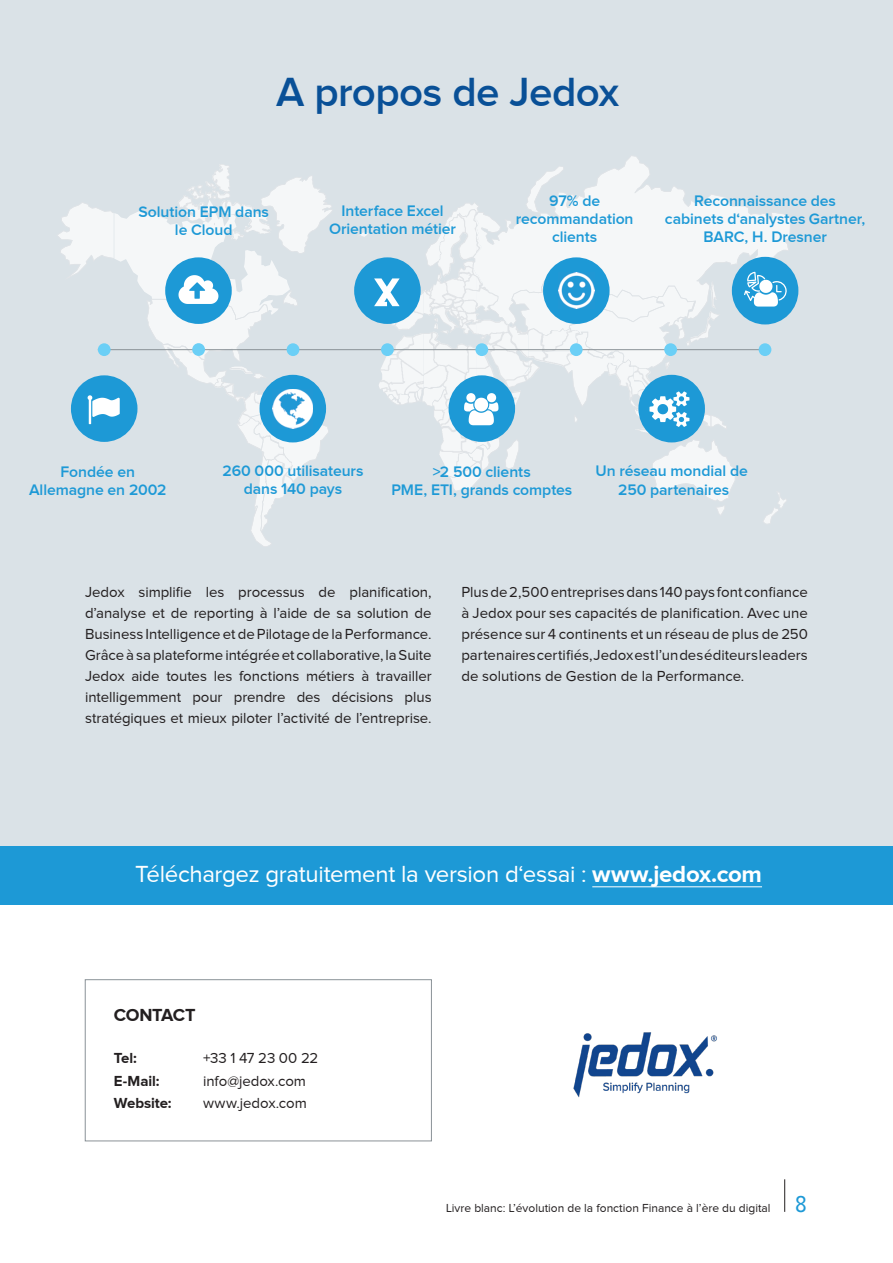
<style>
.page{position:relative;width:893px;height:1263px;background:#fff}
.page>*{position:absolute;margin:0;border:0;box-sizing:border-box;transform-origin:0 0}
.Jdx_-_Content{font:600 42px "Proxima Nova";letter-spacing:-.015em;color:#095097}
.Jdx_-_Content_Copy{font:24px "Proxima Nova";letter-spacing:-.015em;color:#fff}
.Jdx_-_Content-2{font:700 18px "Proxima Nova";letter-spacing:-.02em;color:#231f20}
.Jdx_-_Content-3{font:600 15.75px/18px "Proxima Nova";letter-spacing:-.005em;color:#1d99d6;text-align:center}
.Jdx_-_Content_Copy-2{font:15px/21px "Proxima Nova";color:#231f20;text-align:justify}
.Jdx_-_Content-4{font:15px "Proxima Nova";letter-spacing:-.005em;color:#231f20}
.Jdx_-_Content-5{font:700 15px "Proxima Nova";letter-spacing:-.005em;color:#231f20}
.t1{font:12px "Proxima Nova";color:#231f20}
.s1{font-weight:700}
.s2{font-family:"Proxima Nova Cond";font-size:24px;color:#1d99d6}
</style>
<div class="page">
<hr style="left:784px;top:1179px;width:1px;height:33px;background:#231f20">
<div style="left:0;top:0;width:893px;height:858px;background:#dae2e7"></div>
<div style="left:0;top:846px;width:893px;height:58px;background:#1d99d6"></div>
<img style="left:573px;top:1032px;width:144px;height:66px">
<div style="left:85px;top:979px;width:347px;height:162px;background:#fff;border:1px solid #8a9297"></div>
<hr style="left:592px;top:886px;width:170px;height:1px;background:#fff">
<svg style="left:764px;top:493px;width:22px;height:31px"></svg>
<svg style="left:239px;top:392px;width:89px;height:154px"></svg>
<svg style="left:500px;top:156px;width:291px;height:169px;fill:#f5f7f8"></svg>
<svg style="left:426px;top:203px;width:52px;height:63px"></svg>
<img style="left:266px;top:428px;width:34px;height:60px">
<img style="left:437px;top:209px;width:39px;height:67px">
<img style="left:217px;top:386px;width:49px;height:40px">
<img style="left:476px;top:211px;width:24px;height:65px">
<img style="left:215px;top:165px;width:14px;height:10px">
<svg style="left:360px;top:232px;width:8px;height:5px"></svg>
<svg style="left:58px;top:175px;width:275px;height:211px"></svg>
<div style="left:71px;top:375px;width:66px;height:67px;background:#1d99d6;border-radius:50%"></div>
<svg style="left:88px;top:395px;width:32px;height:29px"></svg>
<div style="left:260px;top:375px;width:66px;height:67px;background:#1d99d6;border-radius:50%"></div>
<img style="left:273px;top:389px;width:40px;height:39px">
<div style="left:354px;top:257px;width:67px;height:67px;background:#1d99d6;border-radius:50%"></div>
<div style="left:543px;top:257px;width:67px;height:67px;background:#1d99d6;border-radius:50%"></div>
<img style="left:566px;top:273px;width:21px;height:3px">
<hr style="left:98px;top:349px;width:671px;height:1px;background:#8a9297">
<div style="left:98px;top:343px;width:13px;height:13px;background:#6bcff6;border-radius:50%"></div>
<div style="left:192px;top:343px;width:13px;height:13px;background:#6bcff6;border-radius:50%"></div>
<div style="left:287px;top:343px;width:12px;height:13px;background:#6bcff6;border-radius:50%"></div>
<div style="left:759px;top:343px;width:12px;height:13px;background:#6bcff6;border-radius:50%"></div>
<svg style="left:374px;top:276px;width:361px;height:239px"></svg>
<div style="left:732px;top:257px;width:66px;height:67px;background:#1d99d6;border-radius:50%"></div>
<svg style="left:744px;top:272px;width:43px;height:35px"></svg>
<p class="Jdx_-_Content" style="left:276px;top:68px;width:345px">A propos de Jedox</p>
<p class="Jdx_-_Content-3" style="left:139px;top:202px;width:132px">Solution EPM dans le Cloud</p>
<p class="Jdx_-_Content-3" style="left:329px;top:202px;width:128px">Interface Excel<br>Orientation métier</p>
<p class="Jdx_-_Content-3" style="left:516px;top:192px;width:119px">97% de recommandation clients</p>
<p class="Jdx_-_Content-3" style="left:665px;top:192px;width:202px">Reconnaissance des cabinets d‘analystes Gartner,<br>BARC, H. Dresner</p>
<p class="Jdx_-_Content-3" style="left:29px;top:462px;width:139px">Fondée en<br>Allemagne en 2002</p>
<p class="Jdx_-_Content-3" style="left:223px;top:462px;width:142px">260 000 utilisateurs dans 140 pays</p>
<p class="Jdx_-_Content-3" style="left:433px;top:462px;width:100px">&gt;2 500 clients</p>
<p class="Jdx_-_Content-3" style="left:391px;top:480px;width:182px">PME, ETI, grands comptes</p>
<p class="Jdx_-_Content-3" style="left:596px;top:462px;width:154px">Un réseau mondial de<br>250 partenaires</p>
<p class="Jdx_-_Content_Copy-2" style="left:85px;top:581px;width:348px">Jedox simplifie les processus de planification, d’analyse et de reporting à l’aide de sa solution de Business Intelligence et de Pilotage de la Performance.<br>Grâce à sa plateforme intégrée et collaborative, la Suite Jedox aide toutes les fonctions métiers à travailler intelligemment pour prendre des décisions plus stratégiques et mieux piloter l’activité de l’entreprise.</p>
<p class="Jdx_-_Content_Copy-2" style="left:461px;top:581px;width:348px">Plus de 2,500 entreprises dans 140 pays font confiance à Jedox pour ses capacités de planification. Avec une présence sur 4 continents et un réseau de plus de 250 partenaires certifiés, Jedox est l’un des éditeurs leaders de solutions de Gestion de la Performance.</p>
<p class="Jdx_-_Content_Copy" style="left:135px;top:860px;width:628px">Téléchargez gratuitement la version d‘essai : <span class="s1">www.jedox.com</span></p>
<p class="Jdx_-_Content-2" style="left:114px;top:1005px;width:83px">CONTACT</p>
<p class="Jdx_-_Content-5" style="left:114px;top:1049px;width:25px">Tel:</p>
<p class="Jdx_-_Content-4" style="left:203px;top:1050px;width:117px">+33 1 47 23 00 22</p>
<p class="Jdx_-_Content-5" style="left:114px;top:1072px;width:47px">E-Mail:</p>
<p class="Jdx_-_Content-4" style="left:203px;top:1072px;width:105px">info@jedox.com</p>
<p class="Jdx_-_Content-5" style="left:114px;top:1094px;width:59px">Website:</p>
<p class="Jdx_-_Content-4" style="left:203px;top:1095px;width:105px">www.jedox.com</p>
<p class="t1" style="left:446px;top:1201px;width:362px">Livre blanc: L’évolution de la fonction Finance à l’ère du digital <span class="s2">8</span></p>
</div>
